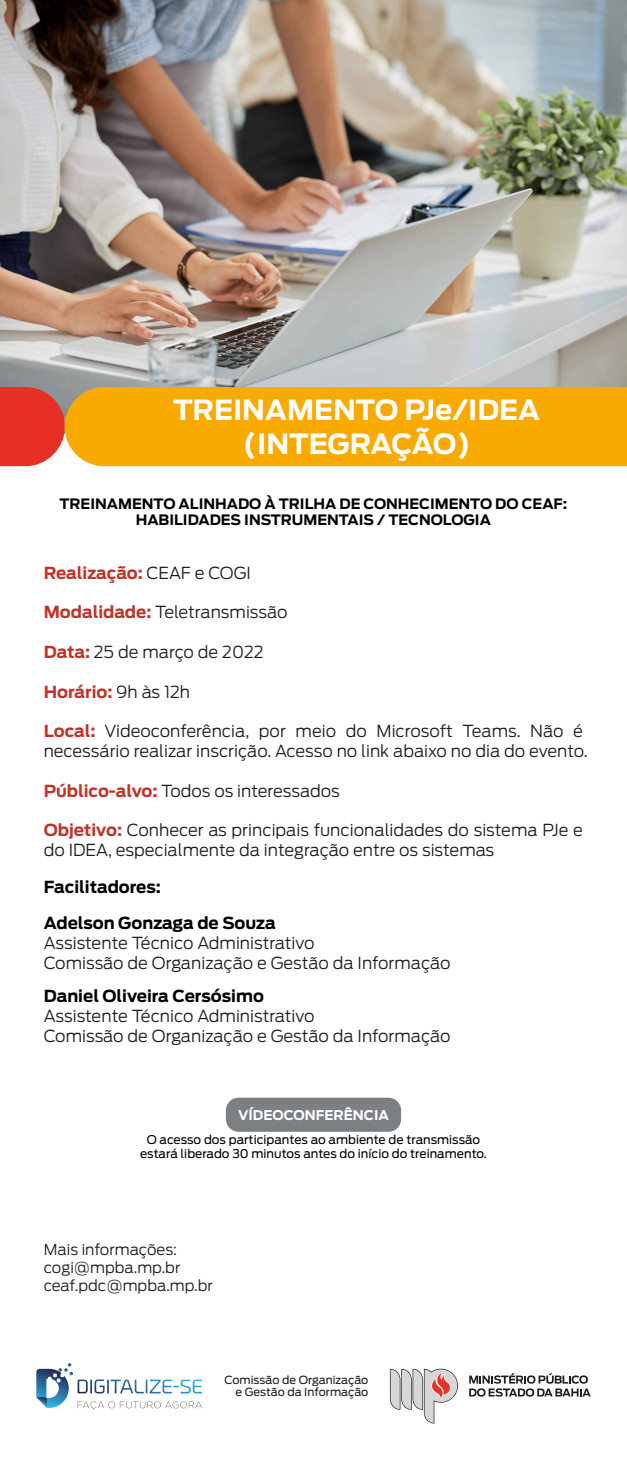
<style>
.page{position:relative;width:627px;height:1467px;background:#fff}
.page>*{position:absolute;margin:0;border:0;box-sizing:border-box;transform-origin:0 0}
.t1{font:700 27.67px/34px "Antenna";color:#fff;text-align:center}
.t2{font:300 16.5px/19.8px "Antenna";color:#1d1d1b}
.t3{font:700 16.5px "Antenna";color:#000}
.t4{font:700 16.5px "Antenna";color:#bf342a}
.t5{font:300 15px/18px "Antenna";color:#1d1d1b}
.t6{font:700 14.25px/16.8px "Antenna";color:#000;text-align:center}
.t7{font:700 13.27px "Antenna";color:#fff}
.t8{font:12px/14.2px "Antenna";color:#000;text-align:center}
.t9{font:11.18px/12.6px "Antenna";letter-spacing:-.005em;color:#1d1d1b;text-align:right}
.s1{font-weight:300;color:#1d1d1b}
.s2{font-weight:700;color:#bf342a}
</style>
<div class="page">
<img style="left:0;top:0;width:626px;height:387px">
<svg style="left:0;top:387px;width:65px;height:79px;background:#e1443c"></svg>
<div style="left:65px;top:387px;width:561px;height:79px;background:#f8aa00"></div>
<svg style="left:389px;top:1368px;width:69px;height:55px"></svg>
<svg style="left:469px;top:1373px;width:121px;height:23px"></svg>
<svg style="left:36px;top:1363px;width:166px;height:46px"></svg>
<div style="left:226px;top:1097px;width:175px;height:35px;background:#7c8083;border-radius:13px"></div>
<h1 class="t1" style="left:173px;top:393px;width:368px">TREINAMENTO PJe/IDEA (INTEGRAÇÃO)</h1>
<p class="t6" style="left:59px;top:495px;width:509px">TREINAMENTO ALINHADO À TRILHA DE CONHECIMENTO DO CEAF:<br>HABILIDADES INSTRUMENTAIS / TECNOLOGIA</p>
<p class="t4" style="left:44px;top:563px;width:209px">Realização: <span class="s1">CEAF e COGI</span></p>
<p class="t2" style="left:44px;top:602px;width:245px"><span class="s2">Modalidade:</span> Teletransmissão</p>
<p class="t2" style="left:44px;top:642px;width:221px"><span class="s2">Data:</span> 25 de março de 2022</p>
<p class="t4" style="left:44px;top:682px;width:148px">Horário: <span class="s1">9h às 12h</span></p>
<p class="t2" style="left:44px;top:721px;width:545px"><span class="s2">Local:</span> Videoconferência, por meio do Microsoft Teams. Não é necessário realizar inscrição. Acesso no link abaixo no dia do evento.</p>
<p class="t2" style="left:44px;top:781px;width:297px"><span class="s2">Público-alvo:</span> Todos os interessados</p>
<p class="t2" style="left:44px;top:820px;width:540px"><span class="s2">Objetivo:</span> Conhecer as principais funcionalidades do sistema PJe e do IDEA, especialmente da integração entre os sistemas</p>
<p class="t3" style="left:44px;top:877px;width:119px">Facilitadores:</p>
<p class="t3" style="left:44px;top:913px;width:233px">Adelson Gonzaga de Souza</p>
<p class="t2" style="left:44px;top:933px;width:408px">Assistente Técnico Administrativo<br>Comissão de Organização e Gestão da Informação</p>
<p class="t3" style="left:44px;top:986px;width:221px">Daniel Oliveira Cersósimo</p>
<p class="t2" style="left:44px;top:1006px;width:408px">Assistente Técnico Administrativo<br>Comissão de Organização e Gestão da Informação</p>
<p class="t7" style="left:238px;top:1107px;width:152px">VÍDEOCONFERÊNCIA</p>
<p class="t8" style="left:140px;top:1133px;width:348px">O acesso dos participantes ao ambiente de transmissão estará liberado 30 minutos antes do início do treinamento.</p>
<p class="t5" style="left:44px;top:1240px;width:171px">Mais informações: cogi@mpba.mp.br ceaf.pdc@mpba.mp.br</p>
<p class="t9" style="left:224px;top:1373px;width:145px">Comissão de Organização e Gestão da Informação</p>
</div>
